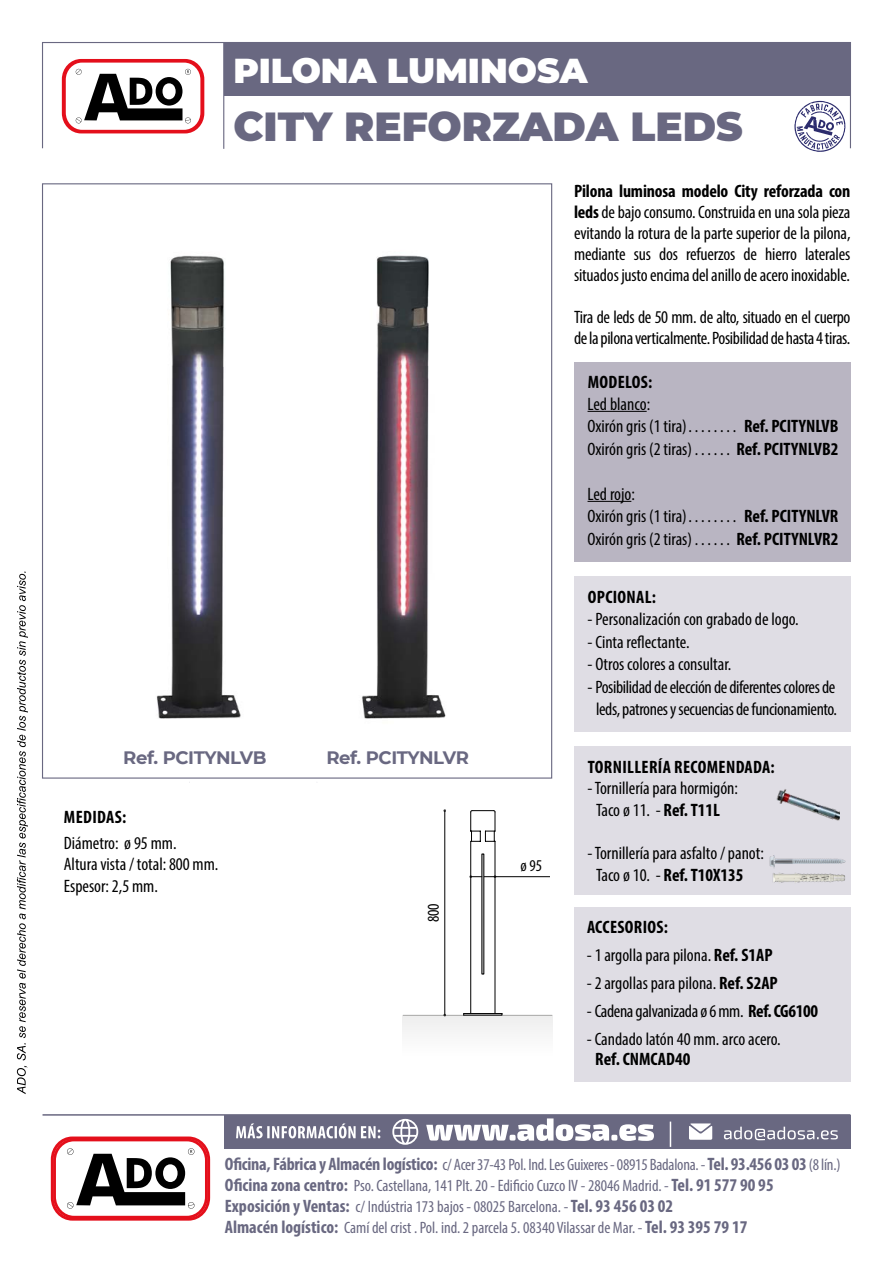
<style>
.page{position:relative;width:893px;height:1263px;background:#fff}
.page>*{position:absolute;margin:0;border:0;box-sizing:border-box;transform-origin:0 0}
.t1{font:900 40.5px "Montserrat";color:#696881}
.t2{font:900 34.5px "Montserrat";color:#fff}
.t3{font:condensed 18px/21.6px "Myriad Pro";letter-spacing:-.005em;color:#000}
.t4{font:700 condensed 18px "Myriad Pro";letter-spacing:.005em;color:#000}
.t5{font:700 18px "Montserrat";letter-spacing:-.02em;color:#696881}
.t6{font:condensed 16.5px/21px "Myriad Pro";color:#696881}
.t7{font:condensed 16.5px "Myriad Pro";color:#000}
.s1{font-weight:700}
.s2{font-weight:700;font-size:18px}
</style>
<div class="page">
<div style="left:42px;top:42px;width:809px;height:107px;border:1px solid #696881"></div>
<hr style="left:223px;top:43px;width:1px;height:106px;background:#696881">
<div style="left:224px;top:43px;width:626px;height:53px;background:#696881"></div>
<svg style="left:62px;top:59px;width:142px;height:74px"></svg>
<div style="left:224px;top:1115px;width:626px;height:33px;background:#696881"></div>
<svg style="left:236px;top:1123px;width:144px;height:15px"></svg>
<hr style="left:43px;top:1114px;width:807px;height:2px;background:#696881">
<svg style="left:392px;top:1119px;width:26px;height:26px"></svg>
<svg style="left:426px;top:1118px;width:228px;height:23px"></svg>
<svg style="left:724px;top:1127px;width:114px;height:13px"></svg>
<svg style="left:689px;top:1123px;width:23px;height:17px"></svg>
<svg style="left:670px;top:1121px;width:1px;height:26px"></svg>
<svg style="left:51px;top:1136px;width:159px;height:84px"></svg>
<svg style="left:17px;top:571px;width:11px;height:523px"></svg>
<img style="left:156px;top:255px;width:85px;height:464px">
<img style="left:362px;top:255px;width:84px;height:464px">
<div style="left:575px;top:362px;width:276px;height:199px;background:#b9b5c2"></div>
<hr style="left:587px;top:411px;width:60px;height:1px;background:#000">
<hr style="left:587px;top:501px;width:44px;height:1px;background:#000">
<div style="left:575px;top:576px;width:276px;height:155px;background:#dfdde4"></div>
<hr style="left:403px;top:1015px;width:149px;height:1px;background:#9d9d9c">
<div style="left:403px;top:1016px;width:149px;height:40px;background:#f6f6f6"></div>
<hr style="left:471px;top:876px;width:79px;height:1px;background:#000">
<svg style="left:463px;top:810px;width:39px;height:205px"></svg>
<hr style="left:444px;top:811px;width:1px;height:204px;background:#000">
<div style="left:575px;top:746px;width:276px;height:149px;background:#dfdde4"></div>
<img style="left:769px;top:855px;width:77px;height:28px">
<img style="left:776px;top:789px;width:64px;height:32px">
<div style="left:574px;top:907px;width:276px;height:174px;background:#dfdde4"></div>
<svg style="left:794px;top:101px;width:52px;height:51px"></svg>
<h2 class="t2" style="left:233px;top:45px;width:356px">PILONA LUMINOSA</h2>
<h1 class="t1" style="left:233px;top:96px;width:511px">CITY REFORZADA LEDS</h1>
<p class="t3" style="left:574px;top:180px;width:278px;line-height:21.1px;text-align:justify"><span class="s1">Pilona luminosa modelo City reforzada con leds</span> de bajo consumo. Construida en una sola pieza evitando la rotura de la parte superior de la pilona, mediante sus dos refuerzos de hierro laterales situados justo encima del anillo de acero inoxidable.</p>
<p class="t3" style="left:574px;top:307px;width:278px;line-height:21px">Tira de leds de 50 mm. de alto, situado en el cuerpo de la pilona verticalmente. Posibilidad de hasta 4 tiras.</p>
<p class="t4" style="left:588px;top:371px;width:66px">MODELOS:</p>
<p class="t3" style="left:587px;top:392px;width:101px;line-height:22.5px">Led blanco:<br>Oxirón gris (1 tira)</p>
<p class="t4" style="left:744px;top:415px;width:96px">Ref. PCITYNLVB</p>
<p class="t3" style="left:587px;top:438px;width:106px">Oxirón gris (2 tiras)</p>
<p class="t4" style="left:736px;top:437px;width:104px">Ref. PCITYNLVB2</p>
<p class="t3" style="left:587px;top:482px;width:101px;line-height:22.5px">Led rojo:<br>Oxirón gris (1 tira)</p>
<p class="t4" style="left:744px;top:505px;width:96px">Ref. PCITYNLVR</p>
<p class="t3" style="left:587px;top:528px;width:106px">Oxirón gris (2 tiras)</p>
<p class="t4" style="left:737px;top:527px;width:103px">Ref. PCITYNLVR2</p>
<p class="t5" style="left:123px;top:744px;width:145px">Ref. PCITYNLVB</p>
<p class="t5" style="left:326px;top:744px;width:144px">Ref. PCITYNLVR</p>
<p class="t4" style="left:64px;top:806px;width:64px">MEDIDAS:</p>
<p class="t3" style="left:64px;top:832px;width:156px">Diámetro: ø 95 mm.<br>Altura vista / total: 800 mm.<br>Espesor: 2,5 mm.</p>
<p class="t7" style="left:424px;top:922px;width:21px;rotate:-90deg">800</p>
<p class="t7" style="left:520px;top:856px;width:23px">ø 95</p>
<p class="t4" style="left:588px;top:585px;width:70px">OPCIONAL:</p>
<p class="t3" style="left:587px;top:608px;width:213px">- Personalización con grabado de logo.</p>
<p class="t3" style="left:587px;top:631px;width:104px">- Cinta reflectante.</p>
<p class="t3" style="left:587px;top:653px;width:145px">- Otros colores a consultar.</p>
<p class="t3" style="left:587px;top:675px;width:251px;line-height:22.5px;text-align:center">- Posibilidad de elección de diferentes colores de leds, patrones y secuencias de funcionamiento.</p>
<p class="t4" style="left:588px;top:755px;width:188px">TORNILLERÍA RECOMENDADA:</p>
<p class="t3" style="left:587px;top:777px;width:152px;text-align:center">- Tornillería para hormigón:<br>Taco ø 11. - <span class="s1">Ref. T11L</span></p>
<p class="t3" style="left:596px;top:842px;width:169px;text-indent:-8px">- Tornillería para asfalto / panot:<br>Taco ø 10. - <span class="s1">Ref. T10X135</span></p>
<p class="t4" style="left:587px;top:916px;width:83px">ACCESORIOS:</p>
<p class="t3" style="left:587px;top:944px;width:187px">- 1 argolla para pilona. <span class="s1">Ref. S1AP</span></p>
<p class="t3" style="left:587px;top:972px;width:192px">- 2 argollas para pilona. <span class="s1">Ref. S2AP</span></p>
<p class="t3" style="left:587px;top:1000px;width:233px">- Cadena galvanizada ø 6 mm. <span class="s1">Ref. CG6100</span></p>
<p class="t3" style="left:587px;top:1028px;width:195px">- Candado latón 40 mm. arco acero.</p>
<p class="t4" style="left:595px;top:1048px;width:97px">Ref. CNMCAD40</p>
<p class="t6" style="left:225px;top:1153px;width:617px"><span class="s2">Oficina, Fábrica y Almacén logístico:</span> c/ Acer 37-43 Pol. Ind. Les Guixeres - 08915 Badalona. - <span class="s2">Tel. 93.456 03 03</span> (8 lín.)<br><span class="s2">Oficina zona centro:</span> Pso. Castellana, 141 Plt. 20 - Edificio Cuzco IV - 28046 Madrid. - <span class="s2">Tel. 91 577 90 95<br>Exposición y Ventas:</span> c/ Indústria 173 bajos - 08025 Barcelona. - <span class="s2">Tel. 93 456 03 02<br>Almacén logístico:</span> Camí del crist . Pol. ind. 2 parcela 5. 08340 Vilassar de Mar. - <span class="s2">Tel. 93 395 79 17</span></p>
</div>
